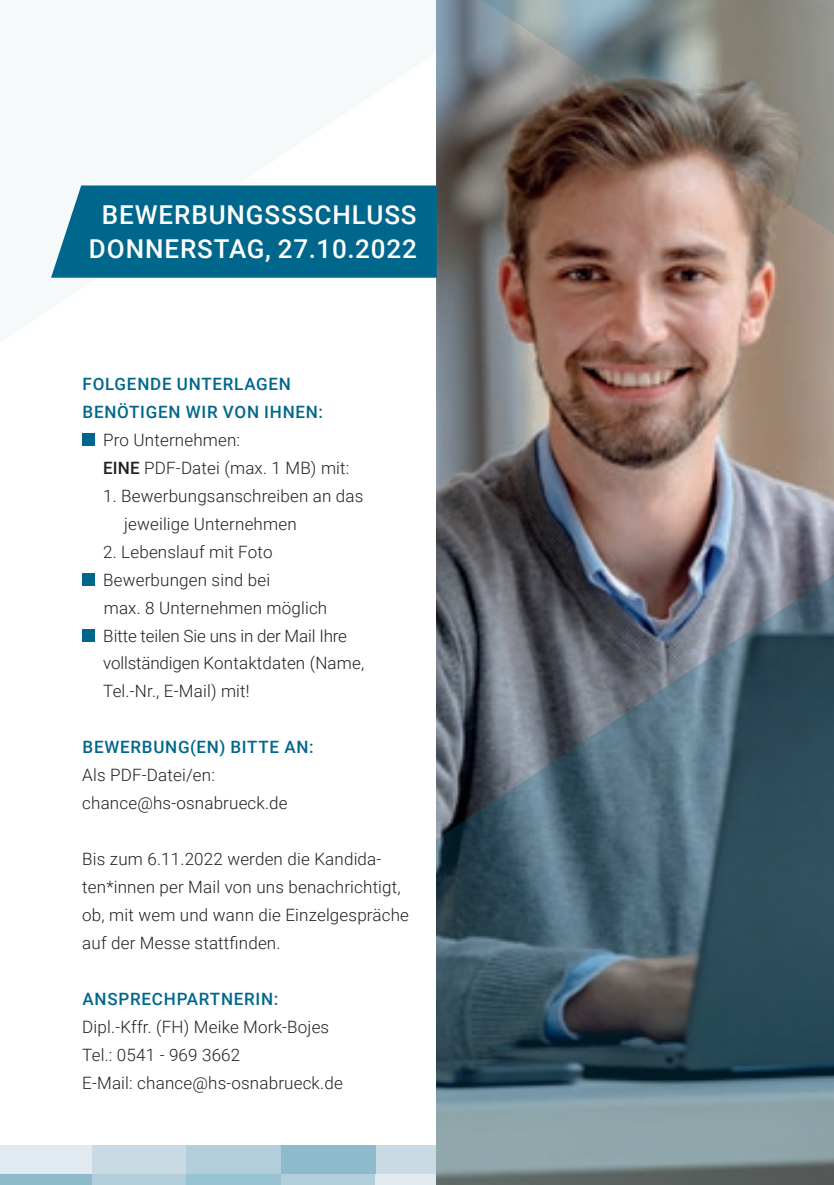
<style>
.page{position:relative;width:834px;height:1185px;background:#fff}
.page>*{position:absolute;margin:0;border:0;box-sizing:border-box;transform-origin:0 0}
.t1{font:500 26px/34px "Roboto";letter-spacing:.035em;color:#fff;text-align:center}
.t2{font:300 16.8px/28px "Roboto";letter-spacing:.01em;color:#231f20}
.t3{font:500 16.8px "Roboto";letter-spacing:.045em;color:#00678c}
.s1{font-weight:500}
.s2{font-weight:500;color:#00678c}
</style>
<div class="page">
<div style="left:0;top:1145px;width:92px;height:29px;background:#e1eaf1"></div>
<div style="left:0;top:1174px;width:92px;height:11px;background:#8dbbcb"></div>
<div style="left:92px;top:1174px;width:94px;height:11px;background:#b3cedb"></div>
<div style="left:186px;top:1174px;width:95px;height:11px;background:#98c3d3"></div>
<div style="left:281px;top:1174px;width:94px;height:11px;background:#b3cedb"></div>
<div style="left:375px;top:1174px;width:95px;height:11px;background:#e1eaf1"></div>
<div style="left:92px;top:1145px;width:94px;height:29px;background:#c9dae5"></div>
<div style="left:375px;top:1145px;width:95px;height:29px;background:#c9dae5"></div>
<div style="left:186px;top:1145px;width:95px;height:29px;background:#b3cedb"></div>
<div style="left:281px;top:1145px;width:94px;height:29px;background:#8dbbcb"></div>
<svg style="left:437px;top:214px;width:396px;height:971px;background:#4f6571"></svg>
<img style="left:452px;top:0;width:381px;height:595px">
<div style="left:82px;top:433px;width:12px;height:13px;background:#00678c"></div>
<div style="left:82px;top:573px;width:12px;height:12px;background:#00678c"></div>
<div style="left:82px;top:629px;width:12px;height:12px;background:#00678c"></div>
<div style="left:51px;top:185px;width:386px;height:93px;background:#00678c"></div>
<p class="t1" style="left:89px;top:197px;width:329px">BEWERBUNGSSSCHLUSS<br>DONNERSTAG, 27.10.2022</p>
<p class="t3" style="left:83px;top:372px;width:210px">FOLGENDE UNTERLAGEN</p>
<p class="t3" style="left:83px;top:400px;width:242px">BENÖTIGEN WIR VON IHNEN:</p>
<p class="t2" style="left:103px;top:425px;width:138px">Pro Unternehmen:</p>
<p class="t2" style="left:103px;top:453px;width:248px"><span class="s1">EINE</span> PDF-Datei (max. 1 MB) mit:</p>
<p class="t2" style="left:124px;top:481px;width:241px;text-indent:-21px">1. Bewerbungsanschreiben an das jeweilige Unternehmen</p>
<p class="t2" style="left:103px;top:537px;width:263px">2. Lebenslauf mit Foto<br>Bewerbungen sind bei<br>max. 8 Unternehmen möglich<br>Bitte teilen Sie uns in der Mail Ihre vollständigen Kontaktdaten (Name,<br>Tel.-Nr., E-Mail) mit!</p>
<p class="t2" style="left:82px;top:733px;width:233px"><span class="s2">BEWERBUNG(EN) BITTE AN:<br></span>Als PDF-Datei/en: chance@hs-osnabrueck.de</p>
<p class="t2" style="left:82px;top:845px;width:328px">Bis zum 6.11.2022 werden die Kandida&shy;ten*innen per Mail von uns benachrichtigt, ob, mit wem und wann die Einzelgespräche auf der Messe stattfinden.</p>
<p class="t2" style="left:82px;top:985px;width:262px"><span class="s2">ANSPRECHPARTNERIN:<br></span>Dipl.-Kffr. (FH) Meike Mork-Bojes<br>Tel.: 0541 - 969 3662<br>E-Mail: chance@hs-osnabrueck.de</p>
</div>
